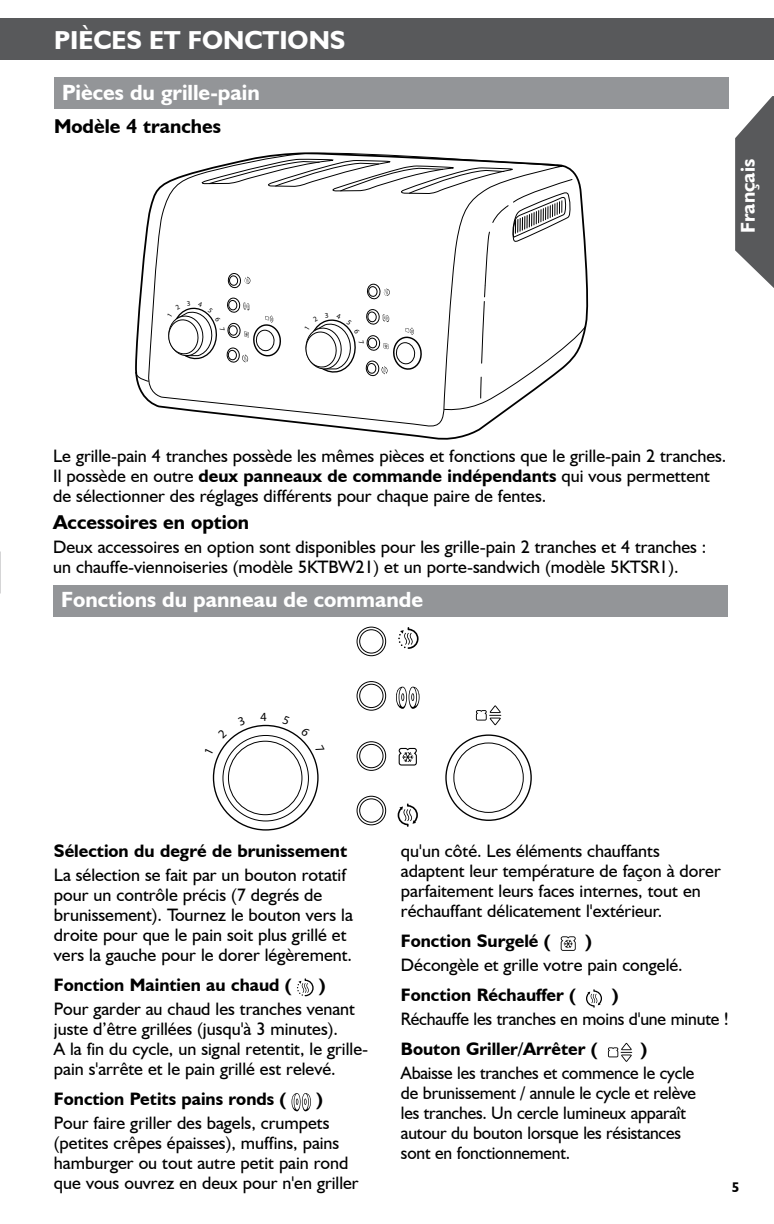
<style>
.page{position:relative;width:774px;height:1224px;background:#fff}
.page>*{position:absolute;margin:0;border:0;box-sizing:border-box;transform-origin:0 0}
.t1{font:700 26px "Humanist 521 BT";color:#fff}
.t2{font:700 22px "Humanist 521 BT";color:#fff}
.t3{font:700 20px "Humanist 521 BT";color:#000}
.t4{font:700 20px "Humanist 521 BT";color:#fff}
.t5{font:18px/20px "Humanist 521 BT";color:#000}
.t6{font:700 18px "Humanist 521 BT";color:#000}
.t7{font:700 14px "Humanist 521 BT";color:#000}
.s1{font-weight:700}
</style>
<div class="page">
<svg style="left:735px;top:96px;width:39px;height:192px"></svg>
<div style="left:0;top:18px;width:774px;height:42px;background:#58595b"></div>
<svg style="left:137px;top:170px;width:451px;height:270px"></svg>
<svg style="left:146px;top:152px;width:417px;height:277px"></svg>
<svg style="left:135px;top:325px;width:452px;height:87px"></svg>
<div style="left:54px;top:77px;width:675px;height:32px;background:#939598"></div>
<div style="left:53px;top:585px;width:675px;height:32px;background:#939598"></div>
<svg style="left:297px;top:978px;width:17px;height:18px"></svg>
<svg style="left:292px;top:1093px;width:19px;height:18px"></svg>
<svg style="left:561px;top:936px;width:15px;height:15px"></svg>
<svg style="left:586px;top:989px;width:16px;height:19px"></svg>
<svg style="left:608px;top:1043px;width:24px;height:19px"></svg>
<div style="left:357px;top:741px;width:29px;height:30px;border:1px solid #000;border-radius:50%"></div>
<div style="left:359px;top:744px;width:24px;height:24px;border:1px solid #000;border-radius:50%"></div>
<div style="left:357px;top:796px;width:29px;height:29px;border:1px solid #000;border-radius:50%"></div>
<div style="left:359px;top:799px;width:24px;height:23px;border:1px solid #000;border-radius:50%"></div>
<div style="left:228px;top:741px;width:74px;height:74px;border:1px solid #000;border-radius:50%"></div>
<div style="left:357px;top:627px;width:29px;height:29px;border:1px solid #000;border-radius:50%"></div>
<div style="left:359px;top:629px;width:24px;height:24px;border:1px solid #000;border-radius:50%"></div>
<div style="left:357px;top:681px;width:29px;height:30px;border:1px solid #000;border-radius:50%"></div>
<div style="left:359px;top:684px;width:24px;height:24px;border:1px solid #000;border-radius:50%"></div>
<div style="left:454px;top:743px;width:70px;height:70px;border:1px solid #000;border-radius:50%"></div>
<svg style="left:476px;top:705px;width:25px;height:20px"></svg>
<svg style="left:399px;top:748px;width:18px;height:18px"></svg>
<svg style="left:396px;top:687px;width:24px;height:22px"></svg>
<svg style="left:398px;top:804px;width:20px;height:23px"></svg>
<svg style="left:398px;top:627px;width:21px;height:22px"></svg>
<svg style="left:166px;top:159px;width:407px;height:240px"></svg>
<h1 class="t1" style="left:54px;top:24px;width:293px">PIÈCES ET FONCTIONS</h1>
<p class="t2" style="left:62px;top:78px;width:199px">Pièces du grille-pain</p>
<p class="t3" style="left:54px;top:114px;width:169px">Modèle 4 tranches</p>
<p class="t4" style="left:736px;top:233px;width:75px;rotate:-90deg">Français</p>
<p class="t5" style="left:53px;top:446px;width:675px">Le grille-pain 4 tranches possède les mêmes pièces et fonctions que le grille-pain 2 tranches.<br>Il possède en outre <span class="s1">deux panneaux de commande indépendants</span> qui vous permettent de sélectionner des réglages différents pour chaque paire de fentes.</p>
<p class="t3" style="left:53px;top:510px;width:198px">Accessoires en option</p>
<p class="t5" style="left:53px;top:536px;width:655px">Deux accessoires en option sont disponibles pour les grille-pain 2 tranches et 4 tranches : un chauffe-viennoiseries (modèle 5KTBW21) et un porte-sandwich (modèle 5KTSR1).</p>
<p class="t2" style="left:61px;top:586px;width:363px">Fonctions du panneau de commande</p>
<p class="t6" style="left:54px;top:840px;width:295px">Sélection du degré de brunissement</p>
<p class="t5" style="left:54px;top:865px;width:300px">La sélection se fait par un bouton rotatif pour un contrôle précis (7 degrés de brunissement). Tournez le bouton vers la droite pour que le pain soit plus grillé et vers la gauche pour le dorer légèrement.</p>
<p class="t6" style="left:54px;top:974px;width:239px">Fonction Maintien au chaud (</p>
<p class="t6" style="left:319px;top:974px;width:8px">)</p>
<p class="t5" style="left:54px;top:999px;width:316px">Pour garder au chaud les tranches venant juste d’être grillées (jusqu'à 3 minutes).<br>A la fin du cycle, un signal retentit, le grille&shy;pain s'arrête et le pain grillé est relevé.</p>
<p class="t6" style="left:54px;top:1088px;width:234px">Fonction Petits pains ronds (</p>
<p class="t6" style="left:316px;top:1088px;width:8px">)</p>
<p class="t5" style="left:54px;top:1113px;width:306px">Pour faire griller des bagels, crumpets (petites crêpes épaisses), muffins, pains hamburger ou tout autre petit pain rond que vous ouvrez en deux pour n'en griller</p>
<p class="t5" style="left:401px;top:841px;width:321px">qu'un côté. Les éléments chauffants adaptent leur température de façon à dorer parfaitement leurs faces internes, tout en réchauffant délicatement l'extérieur.</p>
<p class="t6" style="left:401px;top:930px;width:151px">Fonction Surgelé (</p>
<p class="t6" style="left:585px;top:930px;width:8px">)</p>
<p class="t5" style="left:401px;top:955px;width:283px">Décongèle et grille votre pain congelé.</p>
<p class="t6" style="left:401px;top:984px;width:176px">Fonction Réchauffer (</p>
<p class="t6" style="left:612px;top:984px;width:8px">)</p>
<p class="t5" style="left:401px;top:1009px;width:329px">Réchauffe les tranches en moins d'une minute !</p>
<p class="t6" style="left:401px;top:1038px;width:198px">Bouton Griller/Arrêter (</p>
<p class="t6" style="left:641px;top:1038px;width:8px">)</p>
<p class="t5" style="left:401px;top:1063px;width:297px">Abaisse les tranches et commence le cycle de brunissement / annule le cycle et relève les tranches. Un cercle lumineux apparaît autour du bouton lorsque les résistances sont en fonctionnement.</p>
<p class="t7" style="left:732px;top:1178px;width:9px">5</p>
</div>
